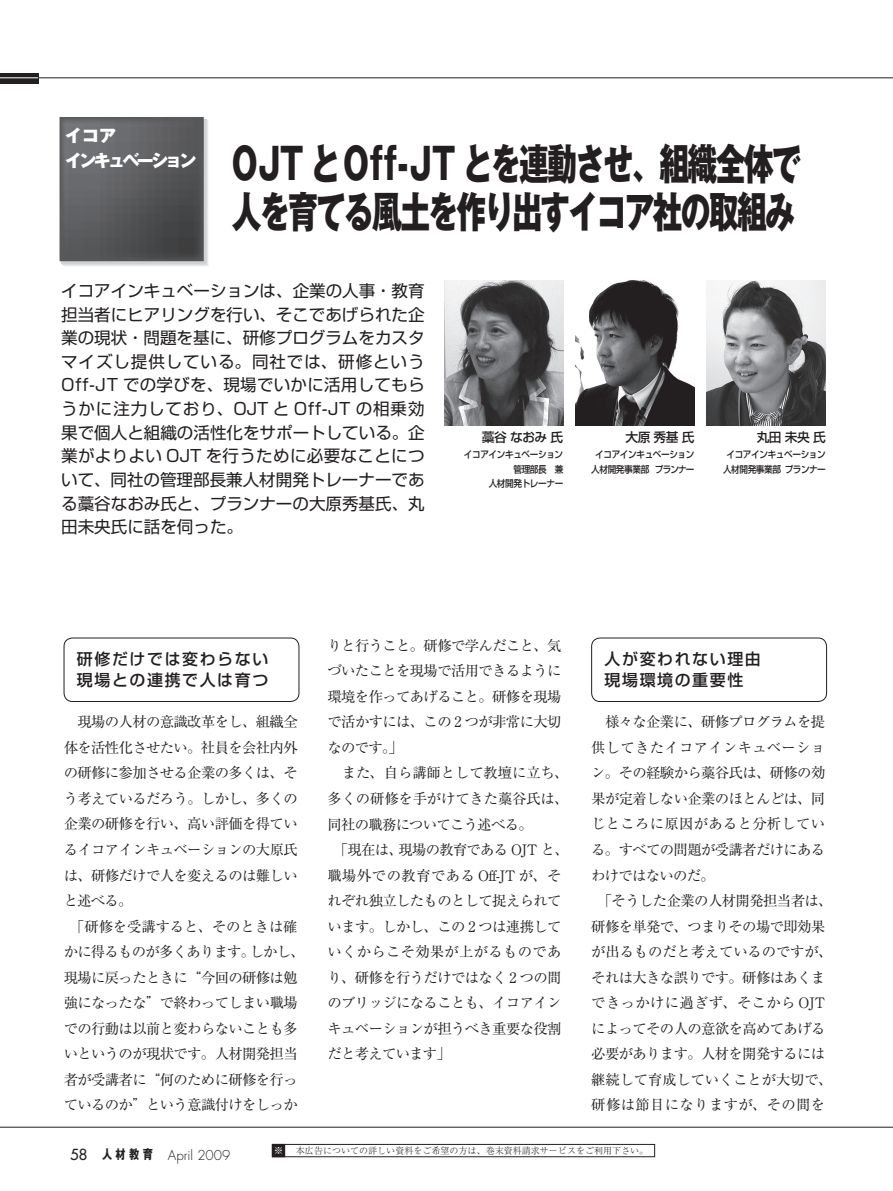
<style>
.page{position:relative;width:893px;height:1191px;background:#fff}
.page>*{position:absolute;margin:0;border:0;box-sizing:border-box;transform-origin:0 0}
.t1{font:800 42.45px/47.8px "Gothic MB101 Pro";letter-spacing:-.06em;color:#231f20;scale:.7 1}
.t2{font:800 16.95px/25.5px "Gothic MB101 Pro";letter-spacing:-.16em;color:#fff}
.t3{font:16.5px/23.5px "Shin Go Pro";color:#231f20;text-align:justify}
.t4{font:500 15.9px/20.7px "Shin Go Pro";letter-spacing:.1em;color:#231f20}
.t5{font:14.85px "Futura";color:#231f20}
.t6{font:14.4px/25.5px "Ryumin Pro";letter-spacing:-.045em;color:#231f20}
.t7{font:300 13.35px "Futura";color:#231f20}
.t8{font:500 12.75px "Shin Go Pro";letter-spacing:-.04em;color:#231f20}
.t9{font:700 12.75px "Gothic MB101 Pro";color:#231f20;scale:.8 1}
.t10{font:500 9.6px/14.4px "Shin Go Pro";letter-spacing:-.04em;color:#231f20;text-align:center;scale:.9 1}
.t11{font:300 9.6px "Ryumin Pro";color:#fff}
.t12{font:300 9px "Ryumin Pro";color:#231f20}
</style>
<div class="page">
<div style="left:0;top:73px;width:38px;height:10px;background:#231f20"></div>
<hr style="left:0;top:78px;width:38px;height:1px;background:#fff">
<hr style="left:38px;top:78px;width:855px;height:1px;background:#231f20">
<hr style="left:0;top:1127px;width:893px;height:1px;background:#231f20">
<div style="left:272px;top:1144px;width:383px;height:13px;border:1px solid #231f20"></div>
<div style="left:272px;top:1144px;width:13px;height:12px;background:#231f20"></div>
<div style="left:272px;top:1144px;width:13px;height:13px;border:1px solid #231f20"></div>
<div style="left:61px;top:119px;width:145px;height:144px;background:linear-gradient(to right,#b2b3b5,#b2b3b5)"></div>
<svg style="left:60px;top:117px;width:144px;height:144px;background:#5a5b5d"></svg>
<div style="left:64px;top:637px;width:235px;height:65px;border:1px solid #231f20;border-radius:9px"></div>
<div style="left:591px;top:637px;width:236px;height:65px;border:1px solid #231f20;border-radius:9px"></div>
<img style="left:707px;top:281px;width:119px;height:144px">
<img style="left:575px;top:281px;width:119px;height:144px">
<img style="left:444px;top:281px;width:119px;height:144px">
<p class="t2" style="left:65px;top:121px;width:133px">イコア<br>インキュベーション</p>
<h1 class="t1" style="left:232px;top:135px;width:815px">OJT とOff-JT とを連動させ、組織全体で人を育てる風土を作り出すイコア社の取組み</h1>
<p class="t3" style="left:61px;top:277px;width:365px">イコアインキュベーションは、企業の人事・教育担当者にヒアリングを行い、そこであげられた企業の現状・問題を基に、研修プログラムをカスタマイズし提供している。同社では、研修というOff-JT での学びを、現場でいかに活用してもらうかに注力しており、OJT と Off-JT の相乗効果で個人と組織の活性化をサポートしている。企業がよりよい OJT を行うために必要なことについて、同社の管理部長兼人材開発トレーナーである藁谷なおみ氏と、プランナーの大原秀基氏、丸田未央氏に話を伺った。</p>
<p class="t8" style="left:482px;top:426px;width:83px">藁谷 なおみ 氏</p>
<p class="t10" style="left:464px;top:446px;width:112px;text-align:right">イコアインキュベーション管理部長　兼<br>人材開発トレーナー</p>
<p class="t8" style="left:625px;top:426px;width:71px">大原 秀基 氏</p>
<p class="t10" style="left:591px;top:446px;width:116px">イコアインキュベーション人材開発事業部　プランナー</p>
<p class="t8" style="left:757px;top:426px;width:71px">丸田 未央 氏</p>
<p class="t10" style="left:723px;top:446px;width:116px">イコアインキュベーション人材開発事業部　プランナー</p>
<p class="t4" style="left:77px;top:646px;width:193px">研修だけでは変わらない現場との連携で人は育つ</p>
<p class="t6" style="left:64px;top:708px;width:243px">　現場の人材の意識改革をし、組織全体を活性化させたい。社員を会社内外の研修に参加させる企業の多くは、そう考えているだろう。しかし、多くの企業の研修を行い、高い評価を得ているイコアインキュベーションの大原氏は、研修だけで人を変えるのは難しいと述べる。<br>　「研修を受講すると、そのときは確かに得るものが多くあります。しかし、現場に戻ったときに“今回の研修は勉強になったな”で終わってしまい職場での行動は以前と変わらないことも多いというのが現状です。人材開発担当者が受講者に“何のために研修を行っているのか”という意識付けをしっか</p>
<p class="t6" style="left:327px;top:631px;width:243px">りと行うこと。研修で学んだこと、気づいたことを現場で活用できるように環境を作ってあげること。研修を現場で活かすには、この 2 つが非常に大切なのです。」<br>　また、自ら講師として教壇に立ち、多くの研修を手がけてきた藁谷氏は、同社の職務についてこう述べる。<br>　「現在は、現場の教育である OJT と、職場外での教育である Off-JT が、それぞれ独立したものとして捉えられています。しかし、この 2 つは連携していくからこそ効果が上がるものであり、研修を行うだけではなく 2 つの間のブリッジになることも、イコアインキュベーションが担うべき重要な役割だと考えています」</p>
<p class="t4" style="left:605px;top:646px;width:158px">人が変われない理由現場環境の重要性</p>
<p class="t6" style="left:591px;top:708px;width:243px">　様々な企業に、研修プログラムを提供してきたイコアインキュベーション。その経験から藁谷氏は、研修の効果が定着しない企業のほとんどは、同じところに原因があると分析している。すべての問題が受講者だけにあるわけではないのだ。<br>　「そうした企業の人材開発担当者は、研修を単発で、つまりその場で即効果が出るものだと考えているのですが、それは大きな誤りです。研修はあくまできっかけに過ぎず、そこから OJTによってその人の意欲を高めてあげる必要があります。人材を開発するには継続して育成していくことが大切で、研修は節目になりますが、その間を</p>
<p class="t9" style="left:102px;top:1143px;width:65px">人 材 教 育</p>
<p class="t11" style="left:274px;top:1143px;width:11px">※</p>
<p class="t12" style="left:296px;top:1143px;width:354px">本広告についての詳しい資料をご希望の方は、巻末資料請求サービスをご利用下さい。</p>
<p class="t5" style="left:70px;top:1145px;width:19px">58</p>
<p class="t7" style="left:168px;top:1146px;width:64px">April 2009</p>
</div>
